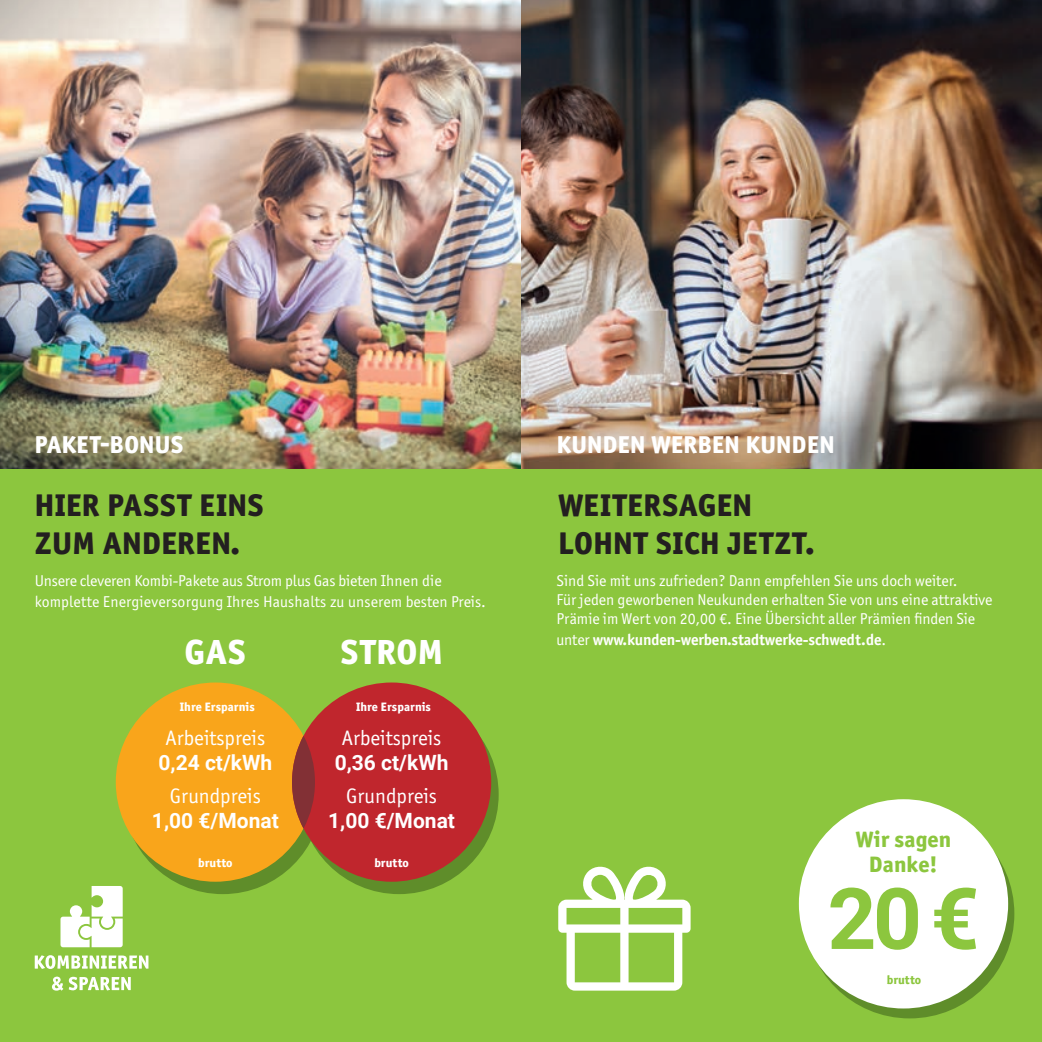
<style>
.page{position:relative;width:1042px;height:1042px;background:#fff}
.page>*{position:absolute;margin:0;border:0;box-sizing:border-box;transform-origin:0 0}
.t1{font:700 85.23px "Roboto";color:#8cc63e}
.t2{font:35px "Officina Sans Extra Bold ITC";letter-spacing:.01em;color:#fff}
.t3{font:31.5px/37.8px "Officina Sans Extra Bold ITC";letter-spacing:.01em;color:#231f20}
.t4{font:24.5px "Officina Sans Extra Bold ITC";letter-spacing:.01em;color:#fff}
.t5{font:22.4px/24.7px "Officina Sans Extra Bold ITC";color:#8cc63e;text-align:center}
.t6{font:21px "Officina Sans ITC Pro";color:#fff}
.t7{font:700 21px "Roboto";color:#fff}
.t8{font:15.75px/18.9px "Officina Sans ITC Pro";color:#fff}
.t9{font:700 15.75px "Officina Sans ITC Pro";letter-spacing:-.01em;color:#fff}
.t10{font:12.25px "Officina Sans Extra Bold ITC";color:#fff}
.t11{font:12.25px "Officina Sans Extra Bold ITC";letter-spacing:.01em;color:#8cc63e}
.s1{font-weight:400}
</style>
<div class="page">
<div style="left:522px;top:466px;width:520px;height:576px;background:#8cc63e"></div>
<div style="left:0;top:466px;width:521px;height:576px;background:#8cc63e"></div>
<img style="left:0;top:0;width:1042px;height:468px">
<div style="left:123px;top:695px;width:199px;height:199px;background:#5f8d2a;border-radius:50%"></div>
<div style="left:299px;top:695px;width:200px;height:199px;background:#5f8d2a;border-radius:50%"></div>
<svg style="left:60px;top:886px;width:63px;height:61px"></svg>
<svg style="left:52px;top:976px;width:79px;height:14px"></svg>
<svg style="left:35px;top:955px;width:113px;height:14px"></svg>
<div style="left:116px;top:682px;width:199px;height:200px;background:#f9a51b;border-radius:50%"></div>
<div style="left:292px;top:682px;width:199px;height:200px;background:#c0262d;border-radius:50%"></div>
<svg style="left:292px;top:736px;width:23px;height:92px;background:#8d3632"></svg>
<div style="left:805px;top:809px;width:209px;height:209px;background:#5f8d2a;border-radius:50%"></div>
<svg style="left:558px;top:866px;width:132px;height:124px"></svg>
<div style="left:799px;top:799px;width:209px;height:209px;background:#fff;border-radius:50%"></div>
<h3 class="t4" style="left:35px;top:426px;width:150px">PAKET-BONUS</h3>
<h3 class="t3" style="left:35px;top:484px;width:230px">HIER PASST EINS<br>ZUM ANDEREN.</h3>
<p class="t8" style="left:35px;top:570px;width:453px;line-height:21px">Unsere cleveren Kombi-Pakete aus Strom plus Gas bieten Ihnen die komplette Energieversorgung Ihres Haushalts zu unserem besten Preis.</p>
<h2 class="t2" style="left:185px;top:625px;width:63px">GAS</h2>
<h2 class="t2" style="left:340px;top:625px;width:104px">STROM</h2>
<p class="t10" style="left:180px;top:697px;width:76px">Ihre Ersparnis</p>
<p class="t10" style="left:356px;top:697px;width:76px">Ihre Ersparnis</p>
<h3 class="t6" style="left:165px;top:725px;width:101px">Arbeitspreis</h3>
<h3 class="t7" style="left:158px;top:747px;width:115px">0,24 ct/kWh</h3>
<h3 class="t6" style="left:170px;top:783px;width:93px">Grundpreis</h3>
<h3 class="t7" style="left:152px;top:806px;width:128px">1,00 €/Monat</h3>
<h3 class="t6" style="left:342px;top:725px;width:101px">Arbeitspreis</h3>
<h3 class="t7" style="left:335px;top:747px;width:115px">0,36 ct/kWh</h3>
<h3 class="t6" style="left:346px;top:783px;width:93px">Grundpreis</h3>
<h3 class="t7" style="left:328px;top:806px;width:128px">1,00 €/Monat</h3>
<p class="t10" style="left:198px;top:853px;width:36px">brutto</p>
<p class="t10" style="left:374px;top:853px;width:36px">brutto</p>
<h3 class="t4" style="left:557px;top:426px;width:279px">KUNDEN WERBEN KUNDEN</h3>
<h3 class="t3" style="left:558px;top:484px;width:258px">WEITERSAGEN<br>LOHNT SICH JETZT.</h3>
<p class="t8" style="left:556px;top:571px;width:437px">Sind Sie mit uns zufrieden? Dann empfehlen Sie uns doch weiter.<br>Für jeden geworbenen Neukunden erhalten Sie von uns eine attraktive<br>Prämie im Wert von 20,00 €. Eine Übersicht aller Prämien finden Sie</p>
<p class="t9" style="left:556px;top:630px;width:331px"><span class="s1">unter</span> www.kunden-werben.stadtwerke-schwedt.de<span class="s1">.</span></p>
<h3 class="t5" style="left:856px;top:825px;width:97px">Wir sagen<br>Danke!</h3>
<h1 class="t1" style="left:827px;top:859px;width:153px">20 €</h1>
<p class="t11" style="left:886px;top:971px;width:36px">brutto</p>
</div>
